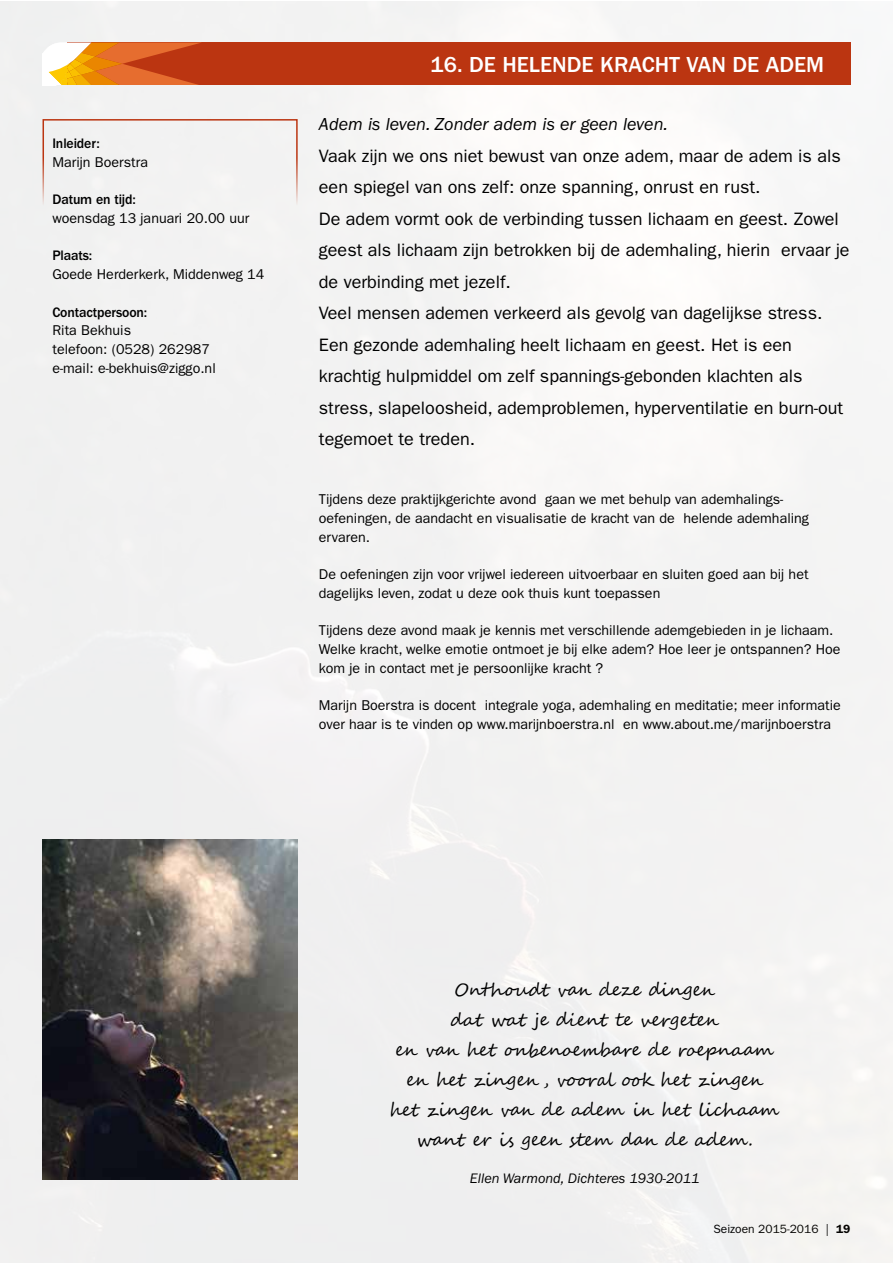
<style>
.page{position:relative;width:893px;height:1263px;background:#fff}
.page>*{position:absolute;margin:0;border:0;box-sizing:border-box;transform-origin:0 0}
.t1{font:500 30px "ITC Franklin Gothic Std";color:#fff}
.t2{font:500 22.5px "ITC Franklin Gothic Std";color:#fff}
.t3{font:18px/31.5px "ITC Franklin Gothic Std";color:#000}
.t4{font:18px/30px "Segoe Script";color:#000;text-align:center}
.t5{font:italic 18px "ITC Franklin Gothic Std";color:#000}
.t6{font:14.25px/18.8px "ITC Franklin Gothic Std";color:#000}
.t7{font:500 14.25px "ITC Franklin Gothic Std";letter-spacing:-.01em;color:#000}
.t8{font:italic 14.25px "ITC Franklin Gothic Std";color:#000}
.t9{font:12px "ITC Franklin Gothic Std";color:#000}
.s1{font-size:22.5px}
.s2{font-size:30px}
.s3{font-weight:600;font-size:14.25px}
.s4{font-weight:600}
</style>
<div class="page">
<img style="left:0;top:1px;width:892px;height:1262px">
<div style="left:67px;top:43px;width:783px;height:42px;background:#bb3511"></div>
<svg style="left:43px;top:43px;width:156px;height:42px"></svg>
<div style="left:43px;top:119px;width:255px;height:92px;border:2px solid #bb3511"></div>
<img style="left:43px;top:839px;width:255px;height:340px">
<p class="t7" style="left:52px;top:135px;width:49px">Inleider:</p>
<p class="t6" style="left:52px;top:152px;width:97px">Marijn Boerstra</p>
<p class="t7" style="left:52px;top:191px;width:85px">Datum en tijd:</p>
<p class="t6" style="left:52px;top:209px;width:198px">woensdag 13 januari 20.00 uur</p>
<p class="t7" style="left:52px;top:248px;width:41px">Plaats:</p>
<p class="t6" style="left:52px;top:265px;width:213px">Goede Herderkerk, Middenweg 14</p>
<p class="t7" style="left:52px;top:304px;width:96px">Contactpersoon:</p>
<p class="t6" style="left:52px;top:321px;width:165px">Rita Bekhuis<br>telefoon: (0528) 262987 e-mail: e-bekhuis@ziggo.nl</p>
<h1 class="t1" style="left:649px;top:47px;width:115px">IJK <span class="s1">V</span>CENT</h1>
<h1 class="t1" style="left:698px;top:47px;width:64px"><span class="s1">AN</span>PRO</h1>
<h2 class="t2" style="left:732px;top:51px;width:93px">DE <span class="s2">RU</span>A<span class="s2">DE</span>DEM<span class="s2">MO</span></h2>
<h2 class="t2" style="left:319px;top:51px;width:363px"><span class="s3">Monique Bons</span> 16. DE HELENDE KR<span class="s2">W</span>ACHT</h2>
<p class="t5" style="left:319px;top:114px;width:351px">Adem is leven. Zonder adem is er geen leven.</p>
<p class="t3" style="left:319px;top:140px;width:532px">Vaak zijn we ons niet bewust van onze adem, maar de adem is als een spiegel van ons zelf: onze spanning, onrust en rust.<br>De adem vormt ook de verbinding tussen lichaam en geest. Zowel geest als lichaam zijn betrokken bij de ademhaling, hierin ervaar je de verbinding met jezelf.<br>Veel mensen ademen verkeerd als gevolg van dagelijkse stress.<br>Een gezonde ademhaling heelt lichaam en geest. Het is een krachtig hulpmiddel om zelf spannings-gebonden klachten als stress, slapeloosheid, ademproblemen, hyperventilatie en burn-out tegemoet te treden.</p>
<p class="t6" style="left:319px;top:490px;width:492px">Tijdens deze praktijkgerichte avond gaan we met behulp van ademhalings&shy;oefeningen, de aandacht en visualisatie de kracht van de helende ademhaling ervaren.</p>
<p class="t6" style="left:319px;top:565px;width:491px">De oefeningen zijn voor vrijwel iedereen uitvoerbaar en sluiten goed aan bij het dagelijks leven, zodat u deze ook thuis kunt toepassen</p>
<p class="t6" style="left:319px;top:621px;width:523px">Tijdens deze avond maak je kennis met verschillende ademgebieden in je lichaam.<br>Welke kracht, welke emotie ontmoet je bij elke adem? Hoe leer je ontspannen? Hoe kom je in contact met je persoonlijke kracht ?</p>
<p class="t6" style="left:319px;top:696px;width:523px">Marijn Boerstra is docent integrale yoga, ademhaling en meditatie; meer informatie over haar is te vinden op www.marijnboerstra.nl en www.about.me/marijnboerstra</p>
<p class="t4" style="left:389px;top:975px;width:392px">Onthoudt van deze dingen<br>dat wat je dient te vergeten<br>en van het onbenoembare de roepnaam en het zingen , vooral ook het zingen het zingen van de adem in het lichaam want er is geen stem dan de adem.</p>
<p class="t8" style="left:470px;top:1170px;width:231px">Ellen Warmond, Dichteres 1930-2011</p>
<p class="t9" style="left:713px;top:1222px;width:139px">Seizoen 2015-2016 | <span class="s4">19</span></p>
</div>
